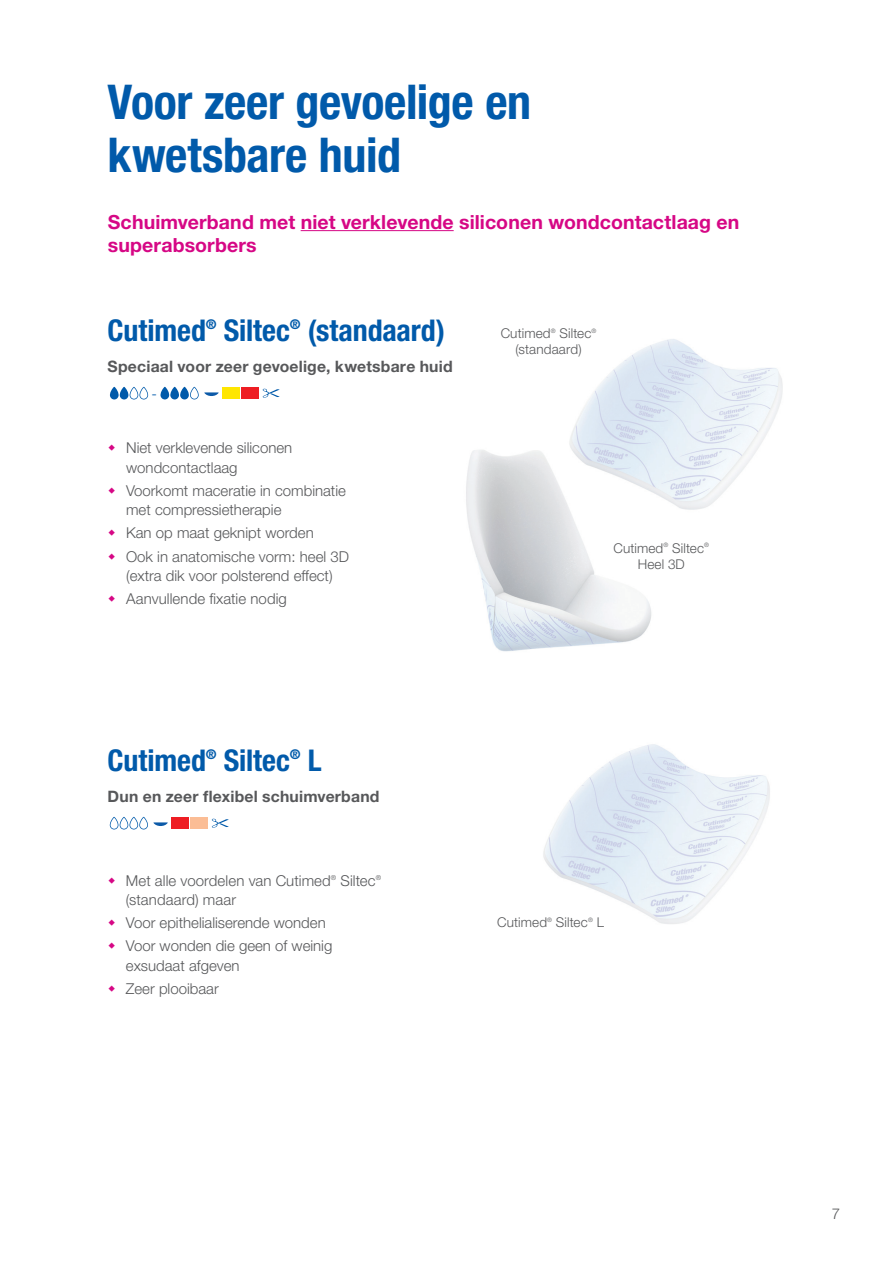
<style>
.page{position:relative;width:893px;height:1263px;background:#fff}
.page>*{position:absolute;margin:0;border:0;box-sizing:border-box;transform-origin:0 0}
.t1{font:700 condensed 48px/52.8px "Helvetica Neue LT Std";letter-spacing:-.005em;color:#015aaa}
.t2{font:700 condensed 30px "Helvetica Neue LT Std";letter-spacing:-.005em;color:#015aaa}
.t3{font:700 19.5px/23.7px "Helvetica Neue LT Std";letter-spacing:.005em;color:#d60785}
.t4{font:700 15.75px "Helvetica Neue LT Std";letter-spacing:.015em;color:#57585a}
.t5{font:300 15px/23.1px "Helvetica Neue LT Std";color:#57585a}
.t6{font:300 15px "Helvetica Neue LT Std";color:#015aaa}
.t7{font:300 13.5px/15.9px "Helvetica Neue LT Std";letter-spacing:.01em;color:#57585a;text-align:center}
.t8{font:700 condensed 13.5px "Helvetica Neue LT Std";color:#015aaa}
.t9{font:300 6.75px "Helvetica Neue LT Std";color:#57585a}
</style>
<div class="page">
<img style="left:575px;top:339px;width:208px;height:150px">
<div style="left:241px;top:387px;width:17px;height:12px;background:#ee1d23"></div>
<div style="left:222px;top:387px;width:17px;height:12px;background:#ffe601"></div>
<svg style="left:160px;top:387px;width:59px;height:12px"></svg>
<svg style="left:110px;top:387px;width:38px;height:12px"></svg>
<svg style="left:263px;top:389px;width:17px;height:9px"></svg>
<img style="left:543px;top:744px;width:227px;height:180px">
<div style="left:171px;top:817px;width:17px;height:12px;background:#ee1d23"></div>
<div style="left:191px;top:817px;width:17px;height:12px;background:#fbbd95"></div>
<svg style="left:212px;top:819px;width:17px;height:9px"></svg>
<svg style="left:110px;top:817px;width:58px;height:12px"></svg>
<img style="left:466px;top:425px;width:260px;height:227px">
<hr style="left:301px;top:230px;width:153px;height:1px;background:#d60785">
<h1 class="t1" style="left:108px;top:75px;width:425px">Voor zeer gevoelige en kwetsbare huid</h1>
<h3 class="t3" style="left:108px;top:209px;width:633px">Schuimverband met niet verklevende siliconen wondcontactlaag en superabsorbers</h3>
<h2 class="t2" style="left:108px;top:313px;width:100px">Cutimed</h2>
<p class="t8" style="left:206px;top:316px;width:12px">®</p>
<h2 class="t2" style="left:224px;top:313px;width:68px">Siltec</h2>
<p class="t8" style="left:290px;top:316px;width:12px">®</p>
<h2 class="t2" style="left:308px;top:313px;width:138px">(standaard)</h2>
<p class="t4" style="left:108px;top:357px;width:347px">Speciaal voor zeer gevoelige, kwetsbare huid</p>
<p class="t6" style="left:152px;top:384px;width:7px">-</p>
<p class="t5" style="left:126px;top:438px;width:168px;line-height:19.5px">Niet verklevende siliconen wondcontactlaag</p>
<p class="t5" style="left:126px;top:480px;width:221px;line-height:19.5px">Voorkomt maceratie in combinatie met compressietherapie</p>
<p class="t5" style="left:126px;top:521px;width:224px">Kan op maat geknipt worden<br>Ook in anatomische vorm: heel 3D</p>
<p class="t5" style="left:126px;top:564px;width:208px">(extra dik voor polsterend effect)<br>Aanvullende fixatie nodig</p>
<p class="t7" style="left:501px;top:325px;width:97px">Cutimed<sup>®</sup> Siltec<sup>® </sup>(standaard)</p>
<p class="t7" style="left:613px;top:540px;width:97px">Cutimed<sup>®</sup> Siltec<sup>®<br></sup>Heel 3D</p>
<h2 class="t2" style="left:108px;top:742px;width:100px">Cutimed</h2>
<p class="t8" style="left:206px;top:746px;width:12px">®</p>
<h2 class="t2" style="left:224px;top:742px;width:68px">Siltec</h2>
<p class="t8" style="left:290px;top:746px;width:12px">®</p>
<h2 class="t2" style="left:308px;top:742px;width:15px">L</h2>
<p class="t4" style="left:108px;top:787px;width:273px">Dun en zeer flexibel schuimverband</p>
<p class="t5" style="left:126px;top:868px;width:206px">Met alle voordelen van Cutimed</p>
<p class="t9" style="left:331px;top:873px;width:7px">®</p>
<p class="t5" style="left:340px;top:868px;width:37px">Siltec</p>
<p class="t9" style="left:376px;top:873px;width:7px">®</p>
<p class="t5" style="left:126px;top:888px;width:208px">(standaard) maar<br>Voor epithelialiserende wonden<br>Voor wonden die geen of weinig</p>
<p class="t5" style="left:126px;top:954px;width:115px">exsudaat afgeven<br>Zeer plooibaar</p>
<p class="t7" style="left:497px;top:914px;width:108px">Cutimed<sup>®</sup> Siltec<sup>®</sup> L</p>
<p class="t5" style="left:832px;top:1202px;width:10px">7</p>
</div>
